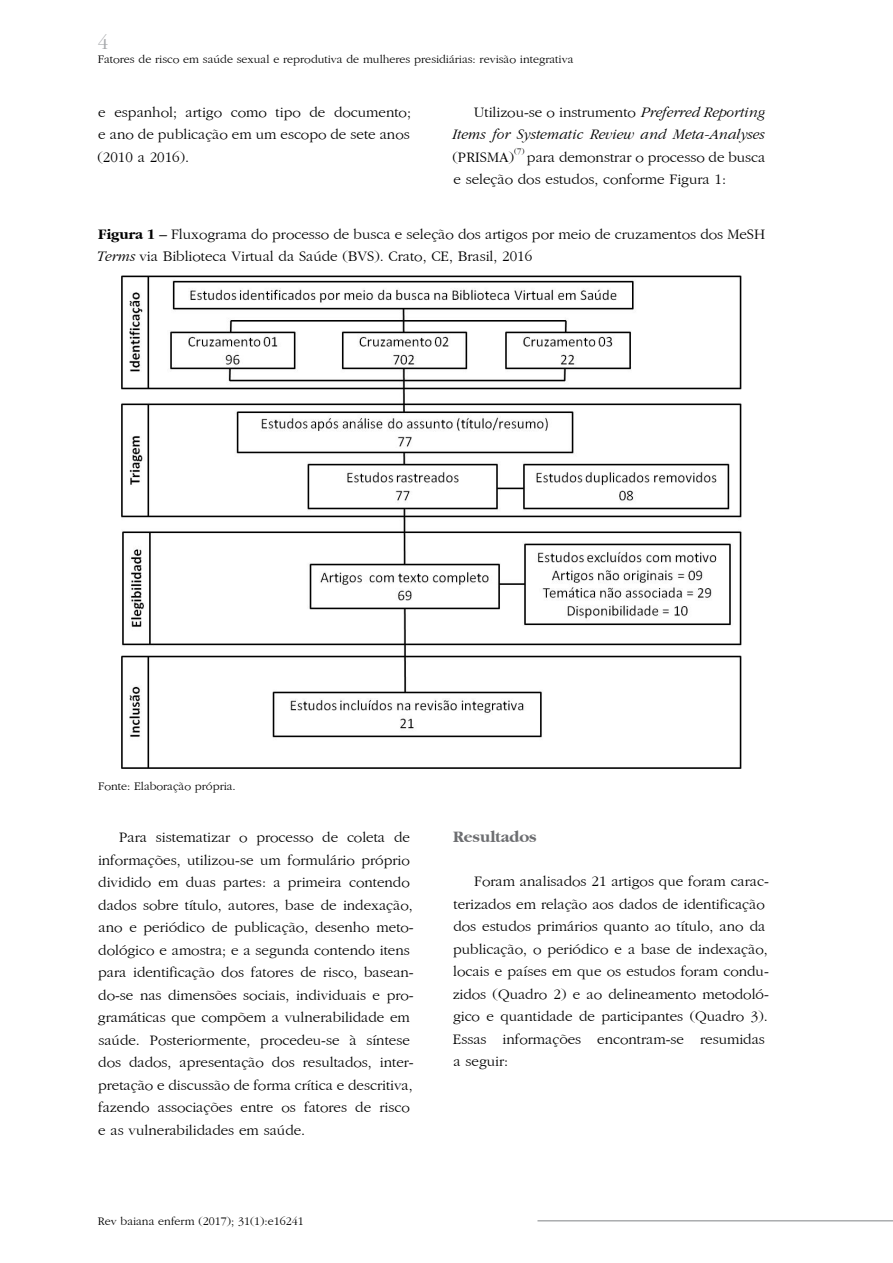
<style>
.page{position:relative;width:893px;height:1263px;background:#fff}
.page>*{position:absolute;margin:0;border:0;box-sizing:border-box;transform-origin:0 0}
.t1{font:21px "Gatineau Plain";color:#a7a9ac}
.t2{font:700 16.5px "Gatineau";color:#6d6e71}
.t3{font:15px/22.5px "Gatineau Plain";color:#000}
.t4{font:italic 15px "Gatineau";color:#000}
.t5{font:12px "Gatineau Plain";color:#000}
.t6{font:8.7px "Gatineau Plain";color:#000}
.s1{font-family:"Gatineau";font-style:italic}
.s2{font-family:"Gatineau";font-weight:700}
</style>
<div class="page">
<hr style="left:537px;top:1220px;width:356px;height:1px;background:#808285">
<img style="left:121px;top:276px;width:621px;height:492px">
<h1 class="t1" style="left:98px;top:31px;width:12px">4</h1>
<p class="t5" style="left:98px;top:53px;width:477px">Fatores de risco em saúde sexual e reprodutiva de mulheres presidiárias: revisão integrativa</p>
<p class="t3" style="left:98px;top:101px;width:315px;text-align:justify">e espanhol; artigo como tipo de documento; e ano de publicação em um escopo de sete anos (2010 a 2016).</p>
<p class="t3" style="left:474px;top:101px;width:292px">Utilizou-se o instrumento <span class="s1">Preferred Reporting</span></p>
<p class="t4" style="left:451px;top:127px;width:314px">Items for Systematic Review and Meta-Analyses</p>
<p class="t3" style="left:453px;top:146px;width:63px">(PRISMA)</p>
<p class="t6" style="left:514px;top:147px;width:12px">(7)</p>
<p class="t3" style="left:453px;top:146px;width:313px;text-indent:74px">para demonstrar o processo de busca e seleção dos estudos, conforme Figura 1:</p>
<p class="t3" style="left:96px;top:223px;width:671px"><span class="s2">Figura 1</span> – Fluxograma do processo de busca e seleção dos artigos por meio de cruzamentos dos MeSH<br><span class="s1">Terms</span> via Biblioteca Virtual da Saúde (BVS). Crato, CE, Brasil, 2016</p>
<p class="t5" style="left:98px;top:780px;width:139px">Fonte: Elaboração própria.</p>
<p class="t3" style="left:98px;top:827px;width:317px;text-indent:21px">Para sistematizar o processo de coleta de informações, utilizou-se um formulário próprio dividido em duas partes: a primeira contendo dados sobre título, autores, base de indexação, ano e periódico de publicação, desenho meto&shy;dológico e amostra; e a segunda contendo itens para identificação dos fatores de risco, basean&shy;do-se nas dimensões sociais, individuais e pro&shy;gramáticas que compõem a vulnerabilidade em saúde. Posteriormente, procedeu-se à síntese dos dados, apresentação dos resultados, inter&shy;pretação e discussão de forma crítica e descritiva, fazendo associações entre os fatores de risco e as vulnerabilidades em saúde.</p>
<p class="t2" style="left:453px;top:828px;width:85px">Resultados</p>
<p class="t3" style="left:453px;top:870px;width:318px;text-indent:22px">Foram analisados 21 artigos que foram carac&shy;terizados em relação aos dados de identificação dos estudos primários quanto ao título, ano da publicação, o periódico e a base de indexação, locais e países em que os estudos foram condu&shy;zidos (Quadro 2) e ao delineamento metodoló&shy;gico e quantidade de participantes (Quadro 3).<br>Essas informações encontram-se resumidas a seguir:</p>
<p class="t5" style="left:98px;top:1214px;width:207px">Rev baiana enferm (2017); 31(1):e16241</p>
</div>
